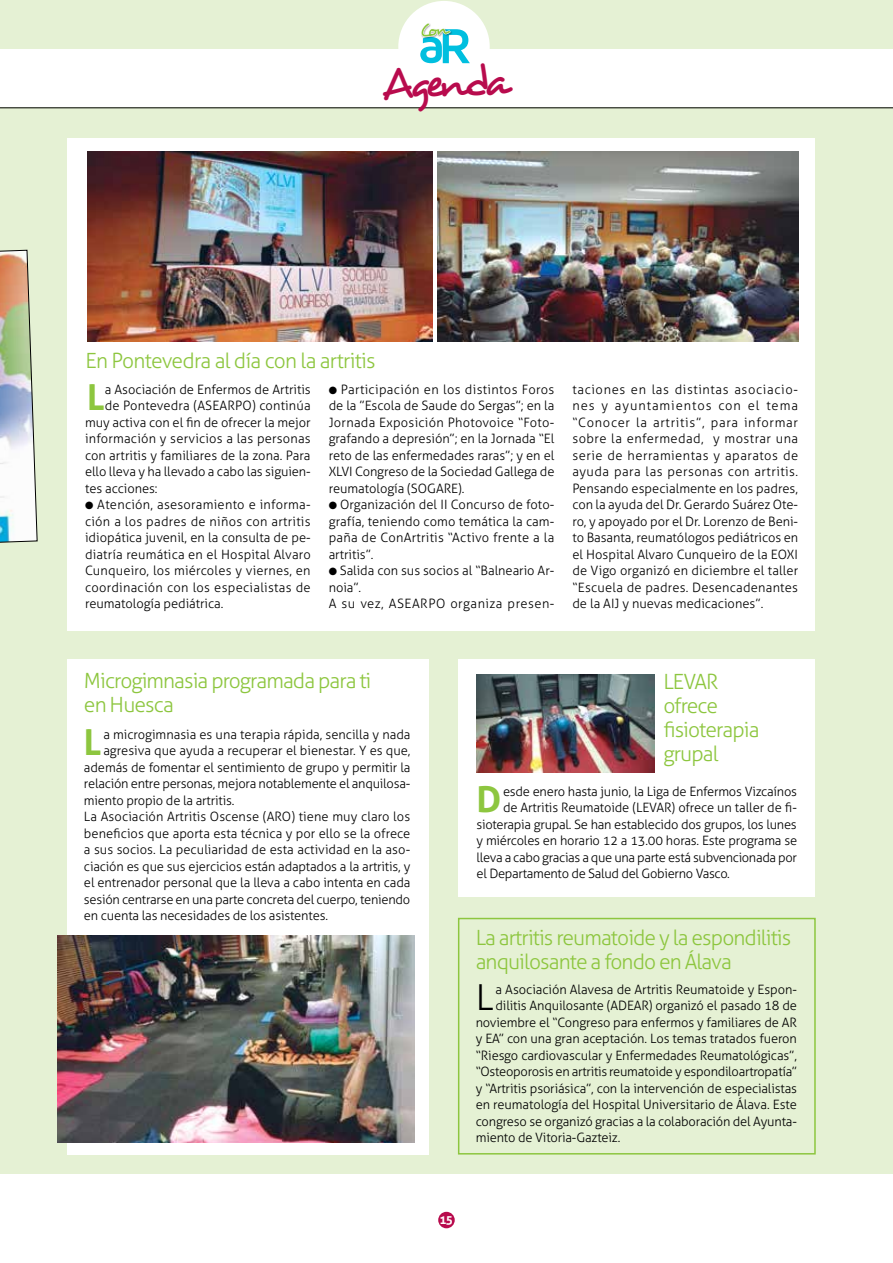
<style>
.page{position:relative;width:893px;height:1263px;background:#fff}
.page>*{position:absolute;margin:0;border:0;box-sizing:border-box;transform-origin:0 0}
.t1{font:43.35px "Desyrel";color:#b80b4d}
.t2{font:300 35.85px "Aller";color:#000}
.t3{font:700 35.7px "Aller";color:#8dc63f}
.t4{font:300 21px/24px "Aller";letter-spacing:-.045em;color:#8dc63f}
.t5{font:300 12.9px/16.5px "Aller";letter-spacing:-.01em;color:#000;text-align:justify}
.t6{font:300 12.9px "Aller";letter-spacing:.015em;color:#000}
.t7{font:300 12.9px "Aller";letter-spacing:.01em;color:#000}
.t8{font:700 12px "Aller";color:#fff}
</style>
<div class="page">
<div style="left:0;top:108px;width:893px;height:1066px;background:#e5f1d4"></div>
<div style="left:459px;top:659px;width:356px;height:238px;background:#fff"></div>
<div style="left:67px;top:659px;width:361px;height:495px;background:#fff"></div>
<div style="left:67px;top:138px;width:747px;height:493px;background:#fff"></div>
<div style="left:0;top:0;width:893px;height:49px;background:#e5f1d4"></div>
<hr style="left:0;top:108px;width:893px;height:1px;background:#000">
<img style="left:87px;top:151px;width:345px;height:190px">
<img style="left:437px;top:151px;width:361px;height:190px">
<img style="left:57px;top:935px;width:358px;height:207px">
<img style="left:477px;top:674px;width:178px;height:98px">
<div style="left:458px;top:918px;width:358px;height:236px;border:2px solid #8dc63f"></div>
<div style="left:398px;top:1px;width:92px;height:91px;background:#fff;border-radius:50%"></div>
<svg style="left:420px;top:6px;width:50px;height:57px"></svg>
<img style="left:0;top:250px;width:37px;height:293px">
<div style="left:438px;top:1212px;width:17px;height:16px;background:#b80b4d;border-radius:50%"></div>
<h1 class="t1" style="left:381px;top:58px;width:128px;rotate:-2deg">Agenda</h1>
<h3 class="t4" style="left:86px;top:349px;width:292px">En Pontevedra al día con la artritis</h3>
<h3 class="t3" style="left:87px;top:376px;width:16px">L</h3>
<p class="t5" style="left:105px;top:381px;width:207px">a Asociación de Enfermos de Artritis</p>
<p class="t6" style="left:105px;top:398px;width:207px">de Pontevedra (ASEARPO) continúa</p>
<p class="t5" style="left:85px;top:414px;width:227px">muy activa con el fin de ofrecer la mejor</p>
<p class="t6" style="left:85px;top:431px;width:227px">información y servicios a las personas</p>
<p class="t5" style="left:85px;top:447px;width:227px">con artritis y familiares de la zona. Para</p>
<p class="t5" style="left:85px;top:463px;width:227px">ello lleva y ha llevado a cabo las siguien-</p>
<p class="t5" style="left:85px;top:480px;width:74px">tes acciones:</p>
<p class="t5" style="left:85px;top:496px;width:227px">● Atención, asesoramiento e informa&shy;ción a los padres de niños con artritis idiopática juvenil, en la consulta de pe&shy;diatría reumática en el Hospital Alvaro Cunqueiro, los miércoles y viernes, en coordinación con los especialistas de reumatología pediátrica.</p>
<p class="t5" style="left:329px;top:381px;width:227px">● Participación en los distintos Foros de la ”Escola de Saude do Sergas”; en la Jornada Exposición Photovoice “Foto&shy;grafando a depresión”; en la Jornada “El reto de las enfermedades raras”; y en el XLVI Congreso de la Sociedad Gallega de reumatología (SOGARE).</p>
<p class="t5" style="left:329px;top:496px;width:227px">● Organización del II Concurso de foto&shy;grafía, teniendo como temática la cam&shy;paña de ConArtritis “Activo frente a la artritis”.</p>
<p class="t5" style="left:329px;top:562px;width:227px;text-align:left">● Salida con sus socios al “Balneario Ar&shy;noia”.<br>A su vez, ASEARPO organiza presen-</p>
<p class="t5" style="left:572px;top:381px;width:227px">taciones en las distintas asociacio&shy;nes y ayuntamientos con el tema “Conocer la artritis”, para informar sobre la enfermedad, y mostrar una serie de herramientas y aparatos de ayuda para las personas con artritis.<br>Pensando especialmente en los padres, con la ayuda del Dr. Gerardo Suárez Ote&shy;ro, y apoyado por el Dr. Lorenzo de Beni&shy;to Basanta, reumatólogos pediátricos en el Hospital Alvaro Cunqueiro de la EOXI de Vigo organizó en diciembre el taller “Escuela de padres. Desencadenantes de la AIJ y nuevas medicaciones”.</p>
<h3 class="t4" style="left:84px;top:669px;width:289px">Microgimnasia programada para ti en Huesca</h3>
<h3 class="t3" style="left:84px;top:720px;width:16px">L</h3>
<p class="t5" style="left:103px;top:726px;width:309px">a microgimnasia es una terapia rápida, sencilla y nada</p>
<p class="t5" style="left:103px;top:742px;width:309px">agresiva que ayuda a recuperar el bienestar. Y es que,</p>
<p class="t5" style="left:84px;top:759px;width:328px">además de fomentar el sentimiento de grupo y permitir la</p>
<p class="t5" style="left:84px;top:775px;width:328px">relación entre personas, mejora notablemente el anquilosa-</p>
<p class="t5" style="left:84px;top:792px;width:152px">miento propio de la artritis.</p>
<p class="t7" style="left:84px;top:809px;width:328px">La Asociación Artritis Oscense (ARO) tiene muy claro los</p>
<p class="t5" style="left:84px;top:825px;width:328px">beneficios que aporta esta técnica y por ello se la ofrece</p>
<p class="t5" style="left:84px;top:841px;width:328px">a sus socios. La peculiaridad de esta actividad en la aso-</p>
<p class="t5" style="left:84px;top:858px;width:328px">ciación es que sus ejercicios están adaptados a la artritis, y</p>
<p class="t5" style="left:84px;top:874px;width:328px">el entrenador personal que la lleva a cabo intenta en cada</p>
<p class="t5" style="left:84px;top:891px;width:328px">sesión centrarse en una parte concreta del cuerpo, teniendo</p>
<p class="t5" style="left:84px;top:907px;width:246px">en cuenta las necesidades de los asistentes.</p>
<h3 class="t4" style="left:663px;top:670px;width:98px">LEVAR ofrece fisioterapia grupal</h3>
<h3 class="t3" style="left:477px;top:777px;width:22px">D</h3>
<p class="t5" style="left:503px;top:783px;width:296px">esde enero hasta junio, la Liga de Enfermos Vizcaínos</p>
<p class="t5" style="left:503px;top:799px;width:295px">de Artritis Reumatoide (LEVAR) ofrece un taller de fi-</p>
<p class="t5" style="left:477px;top:816px;width:322px">sioterapia grupal. Se han establecido dos grupos, los lunes</p>
<p class="t5" style="left:477px;top:832px;width:322px">y miércoles en horario 12 a 13.00 horas. Este programa se</p>
<p class="t5" style="left:477px;top:849px;width:322px">lleva a cabo gracias a que una parte está subvencionada por</p>
<p class="t5" style="left:477px;top:865px;width:255px">el Departamento de Salud del Gobierno Vasco.</p>
<h3 class="t4" style="left:476px;top:925px;width:317px">La artritis reumatoide y la espondilitis anquilosante a fondo en Álava</h3>
<h2 class="t2" style="left:476px;top:976px;width:19px">L</h2>
<p class="t5" style="left:496px;top:981px;width:303px">a Asociación Alavesa de Artritis Reumatoide y Espon-</p>
<p class="t5" style="left:496px;top:997px;width:303px">dilitis Anquilosante (ADEAR) organizó el pasado 18 de</p>
<p class="t5" style="left:476px;top:1014px;width:323px">noviembre el “Congreso para enfermos y familiares de AR</p>
<p class="t5" style="left:476px;top:1030px;width:323px">y EA” con una gran aceptación. Los temas tratados fueron</p>
<p class="t5" style="left:476px;top:1047px;width:323px">“Riesgo cardiovascular y Enfermedades Reumatológicas”,</p>
<p class="t5" style="left:476px;top:1063px;width:323px">“Osteoporosis en artritis reumatoide y espondiloartropatía”</p>
<p class="t5" style="left:476px;top:1080px;width:323px">y “Artritis psoriásica”, con la intervención de especialistas</p>
<p class="t5" style="left:476px;top:1096px;width:323px">en reumatología del Hospital Universitario de Álava. Este</p>
<p class="t5" style="left:476px;top:1113px;width:323px">congreso se organizó gracias a la colaboración del Ayunta-</p>
<p class="t5" style="left:476px;top:1129px;width:146px">miento de Vitoria-Gazteiz.</p>
<p class="t8" style="left:440px;top:1212px;width:15px">15</p>
</div>
